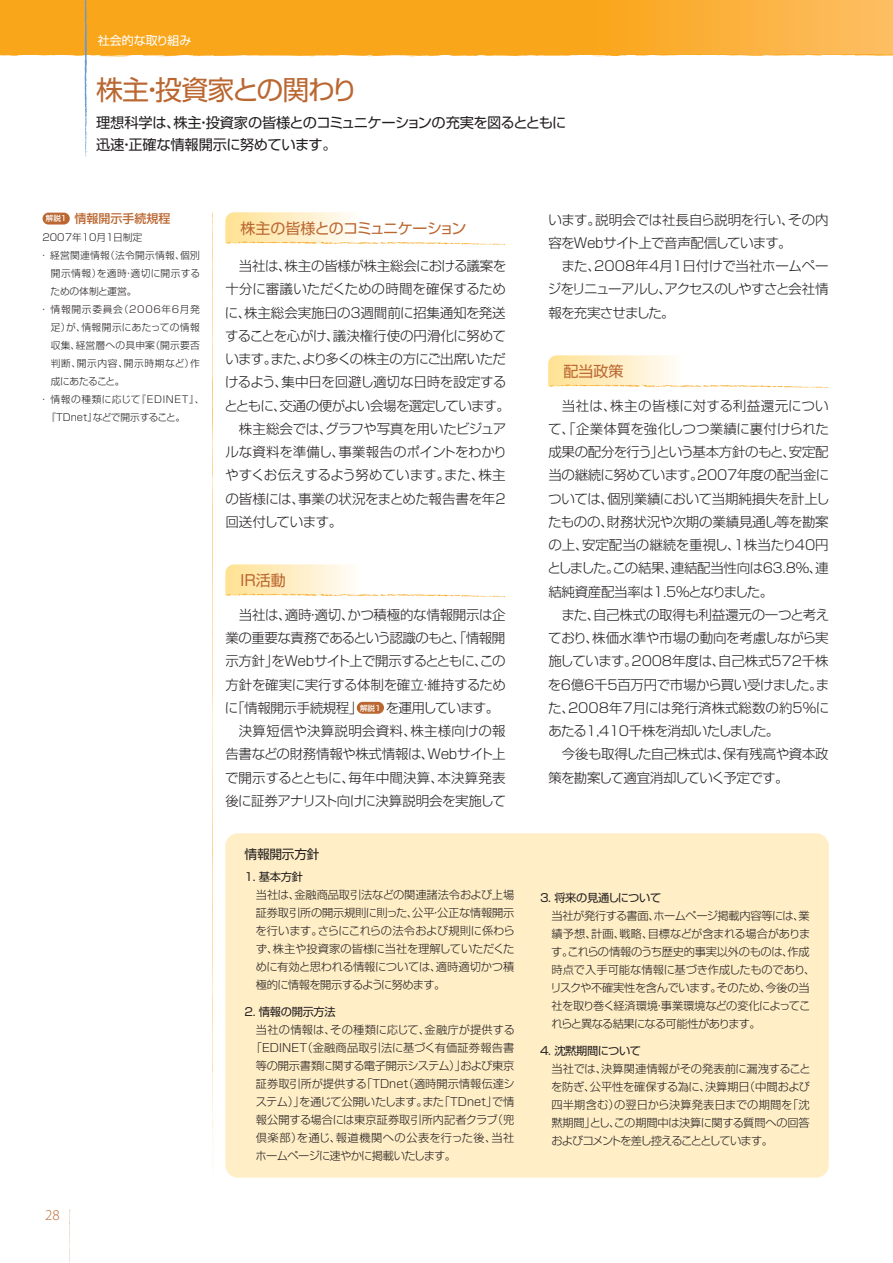
<style>
.page{position:relative;width:893px;height:1263px;background:#fff}
.page>*{position:absolute;margin:0;border:0;box-sizing:border-box;transform-origin:0 0}
.t1{font:27px "Shin Go Pr 6 N Regular 90 pv RKSJ H";letter-spacing:-.045em;color:#ba6731}
.t2{font:15px "Shin Go Pr 6 N Regular 90 pv RKSJ H";letter-spacing:-.04em;color:#ba6731}
.t3{font:15px "Shin Go Pr 6 N Regular 90 pv RKSJ H";letter-spacing:-.015em;color:#ba6731}
.t4{font:300 15px "Myriad Pro";color:#ba6731}
.t5{font:14.25px/22.5px "Shin Go Pr 6 N Regular 90 pv RKSJ H";letter-spacing:-.04em;color:#231f20}
.t6{font:13.5px/23.2px "Shin Go Pr 6 N Light 90 pv RKSJ H";letter-spacing:-.025em;color:#231f20}
.t7{font:13.5px "Shin Go Pr 6 N Light 90 pv RKSJ H";letter-spacing:.015em;color:#231f20}
.t8{font:13.5px "Shin Go Pr 6 N Light 90 pv RKSJ H";letter-spacing:.02em;color:#231f20}
.t9{font:12.75px "Shin Go Pr 6 N Regular 90 pv RKSJ H";letter-spacing:-.025em;color:#231f20}
.t10{font:12px "Shin Go Pr 6 N Medium 90 pv RKSJ H";color:#ba6731}
.t11{font:12px "Shin Go Pr 6 N Regular 90 pv RKSJ H";letter-spacing:-.01em;color:#fff}
.t12{font:11.25px/18px "Shin Go Pr 6 N Light 90 pv RKSJ H";letter-spacing:-.025em;color:#231f20;text-align:justify}
.t13{font:11.25px "Shin Go Pr 6 N Light 90 pv RKSJ H";color:#231f20}
.t14{font:11.25px "Shin Go Pr 6 N Regular 90 pv RKSJ H";letter-spacing:-.025em;color:#231f20}
.t15{font:11.25px "Shin Go Pr 6 N Light 90 pv RKSJ H";letter-spacing:.01em;color:#231f20}
.t16{font:11.25px "Shin Go Pr 6 N Light 90 pv RKSJ H";letter-spacing:.02em;color:#231f20}
.t17{font:11.25px "Shin Go Pr 6 N Light 90 pv RKSJ H";letter-spacing:.045em;color:#231f20}
.t18{font:11.25px "Shin Go Pr 6 N Light 90 pv RKSJ H";letter-spacing:-.06em;color:#231f20}
.t19{font:9.75px "Shin Go Pr 6 N Light 90 pv RKSJ H";letter-spacing:.02em;color:#231f20}
.t20{font:9.75px "Shin Go Pr 6 N Light 90 pv RKSJ H";letter-spacing:.06em;color:#231f20}
.t21{font:9.75px "Shin Go Pr 6 N Light 90 pv RKSJ H";letter-spacing:.07em;color:#231f20}
.t22{font:9.75px "Shin Go Pr 6 N Light 90 pv RKSJ H";letter-spacing:-.015em;color:#231f20}
.t23{font:9.75px "Shin Go Pr 6 N Light 90 pv RKSJ H";letter-spacing:.055em;color:#231f20}
.t24{font:9.75px "Shin Go Pr 6 N Light 90 pv RKSJ H";color:#231f20}
.t25{font:9.75px "Shin Go Pr 6 N Light 90 pv RKSJ H";letter-spacing:-.02em;color:#231f20}
.t26{font:9.75px "Shin Go Pr 6 N Light 90 pv RKSJ H";letter-spacing:-.045em;color:#231f20}
.t27{font:7.5px "Shin Go Pr 6 N Medium 90 pv RKSJ H";color:#fff}
</style>
<div class="page">
<svg style="left:443px;top:0;width:450px;height:55px;background:#fbad32"></svg>
<svg style="left:212px;top:212px;width:2px;height:961px"></svg>
<svg style="left:449px;top:54px;width:444px;height:3px"></svg>
<div style="left:43px;top:213px;width:27px;height:12px;background:#ba6731;border-radius:6px"></div>
<div style="left:357px;top:702px;width:27px;height:12px;background:#ba6731;border-radius:6px"></div>
<div style="left:225px;top:833px;width:604px;height:345px;background:#ffeec6;border-radius:13px"></div>
<svg style="left:225px;top:212px;width:281px;height:33px"></svg>
<svg style="left:225px;top:564px;width:281px;height:33px"></svg>
<svg style="left:548px;top:355px;width:281px;height:33px"></svg>
<svg style="left:0;top:0;width:443px;height:158px"></svg>
<svg style="left:69px;top:1209px;width:1px;height:53px"></svg>
<p class="t11" style="left:98px;top:36px;width:95px">社会的な取り組み</p>
<h1 class="t1" style="left:96px;top:80px;width:264px">株主・投資家との関わり</h1>
<p class="t5" style="left:96px;top:113px;width:472px">理想科学は、株主・投資家の皆様とのコミュニケーションの充実を図るとともに迅速・正確な情報開示に努めています。</p>
<p class="t10" style="left:43px;top:214px;width:129px">　　 情報開示手続規程</p>
<p class="t24" style="left:43px;top:234px;width:101px">2007年10月1日制定</p>
<p class="t19" style="left:39px;top:252px;width:162px">・経営関連情報（法令開示情報、個別</p>
<p class="t23" style="left:51px;top:270px;width:151px">開示情報）を適時・適切に開示する</p>
<p class="t25" style="left:51px;top:288px;width:87px">ための体制と運営。</p>
<p class="t21" style="left:39px;top:306px;width:162px">・情報開示委員会（2006年6月発</p>
<p class="t19" style="left:51px;top:324px;width:151px">足）が、情報開示にあたっての情報</p>
<p class="t19" style="left:51px;top:342px;width:151px">収集、経営層への具申案（開示要否</p>
<p class="t20" style="left:51px;top:360px;width:151px">判断、開示内容、開示時期など）作</p>
<p class="t26" style="left:51px;top:378px;width:75px">成にあたること。</p>
<p class="t20" style="left:39px;top:396px;width:167px">・情報の種類に応じて『EDINET』、</p>
<p class="t22" style="left:46px;top:414px;width:141px">『TDnet』などで開示すること。</p>
<p class="t27" style="left:46px;top:216px;width:22px">解説1</p>
<p class="t4" style="left:45px;top:1206px;width:16px">28</p>
<p class="t2" style="left:241px;top:223px;width:227px">株主の皆様とのコミュニケーション</p>
<p class="t6" style="left:225px;top:256px;width:287px;text-indent:14px">当社は、株主の皆様が株主総会における議案を十分に審議いただくための時間を確保するために、株主総会実施日の3週間前に招集通知を発送することを心がけ、議決権行使の円滑化に努めています。また、より多くの株主の方にご出席いただけるよう、集中日を回避し適切な日時を設定するとともに、交通の便がよい会場を選定しています。　株主総会では、グラフや写真を用いたビジュアルな資料を準備し、事業報告のポイントをわかりやすくお伝えするよう努めています。また、株主の皆様には、事業の状況をまとめた報告書を年2回送付しています。</p>
<p class="t3" style="left:241px;top:575px;width:47px">IR活動</p>
<p class="t6" style="left:239px;top:605px;width:268px">当社は、適時・適切、かつ積極的な情報開示は企</p>
<p class="t6" style="left:225px;top:628px;width:282px">業の重要な責務であるという認識のもと、「情報開</p>
<p class="t6" style="left:225px;top:651px;width:282px">示方針」をWebサイト上で開示するとともに、この</p>
<p class="t6" style="left:225px;top:675px;width:282px">方針を確実に実行する体制を確立・維持するため</p>
<p class="t6" style="left:225px;top:698px;width:276px">に「情報開示手続規程」　　 を運用しています。</p>
<p class="t8" style="left:239px;top:726px;width:268px">決算短信や決算説明会資料、株主様向けの報</p>
<p class="t6" style="left:225px;top:744px;width:282px">告書などの財務情報や株式情報は、Webサイト上</p>
<p class="t7" style="left:225px;top:772px;width:282px">で開示するとともに、毎年中間決算、本決算発表</p>
<p class="t6" style="left:225px;top:791px;width:282px">後に証券アナリスト向けに決算説明会を実施して</p>
<p class="t27" style="left:360px;top:705px;width:22px">解説1</p>
<p class="t9" style="left:245px;top:849px;width:76px">情報開示方針</p>
<p class="t14" style="left:243px;top:873px;width:61px">１．基本方針</p>
<p class="t12" style="left:256px;top:887px;width:261px">当社は、金融商品取引法などの関連諸法令および上場証券取引所の開示規則に則った、公平・公正な情報開示を行います。さらにこれらの法令および規則に係わらず、株主や投資家の皆様に当社を理解していただくために有効と思われる情報については、適時適切かつ積極的に情報を開示するように努めます。</p>
<p class="t14" style="left:243px;top:1008px;width:94px">２．情報の開示方法</p>
<p class="t16" style="left:256px;top:1026px;width:261px">当社の情報は、その種類に応じて、金融庁が提供する</p>
<p class="t15" style="left:251px;top:1044px;width:265px">「EDINET（金融商品取引法に基づく有価証券報告書</p>
<p class="t12" style="left:256px;top:1058px;width:260px">等の開示書類に関する電子開示システム）」および東京</p>
<p class="t13" style="left:256px;top:1080px;width:260px">証券取引所が提供する「TDnet（適時開示情報伝達シ</p>
<p class="t12" style="left:256px;top:1094px;width:260px">ステム）」を通じて公開いたします。また「TDnet」で情</p>
<p class="t13" style="left:256px;top:1116px;width:260px">報公開する場合には東京証券取引所内記者クラブ（兜</p>
<p class="t17" style="left:256px;top:1134px;width:260px">倶楽部）を通じ、報道機関への公表を行った後、当社</p>
<p class="t18" style="left:255px;top:1152px;width:202px">ホームページに速やかに掲載いたします。</p>
<p class="t6" style="left:548px;top:210px;width:282px">います。説明会では社長自ら説明を行い、その内容をWebサイト上で音声配信しています。</p>
<p class="t6" style="left:548px;top:256px;width:282px;text-align:justify;text-indent:14px">また、2008年4月1日付けで当社ホームページをリニューアルし、アクセスのしやすさと会社情報を充実させました。</p>
<p class="t3" style="left:563px;top:366px;width:61px">配当政策</p>
<p class="t6" style="left:547px;top:396px;width:284px;text-align:justify;text-indent:14px">当社は、株主の皆様に対する利益還元について、「企業体質を強化しつつ業績に裏付けられた成果の配分を行う」という基本方針のもと、安定配当の継続に努めています。2007年度の配当金については、個別業績において当期純損失を計上したものの、財務状況や次期の業績見通し等を勘案の上、安定配当の継続を重視し、1株当たり40円としました。この結果、連結配当性向は63.8％、連結純資産配当率は1.5％となりました。</p>
<p class="t6" style="left:548px;top:605px;width:283px;text-align:justify;text-indent:13px">また、自己株式の取得も利益還元の一つと考えており、株価水準や市場の動向を考慮しながら実施しています。2008年度は、自己株式572千株を6億6千5百万円で市場から買い受けました。また、2008年7月には発行済株式総数の約5％にあたる1,410千株を消却いたしました。</p>
<p class="t6" style="left:548px;top:744px;width:282px;text-indent:14px">今後も取得した自己株式は、保有残高や資本政策を勘案して適宜消却していく予定です。</p>
<p class="t14" style="left:539px;top:894px;width:124px">３．将来の見通しについて</p>
<p class="t12" style="left:550px;top:909px;width:267px;text-align:left">当社が発行する書面、ホームページ掲載内容等には、業績予想、計画、戦略、目標などが含まれる場合があります。これらの情報のうち歴史的事実以外のものは、作成時点で入手可能な情報に基づき作成したものであり、リスクや不確実性を含んでいます。そのため、今後の当社を取り巻く経済環境・事業環境などの変化によってこれらと異なる結果になる可能性があります。</p>
<p class="t14" style="left:539px;top:1047px;width:104px">４．沈黙期間について</p>
<p class="t12" style="left:551px;top:1062px;width:261px">当社では、決算関連情報がその発表前に漏洩することを防ぎ、公平性を確保する為に、決算期日（中間および四半期含む）の翌日から決算発表日までの期間を「沈黙期間」とし、この期間中は決算に関する質問への回答およびコメントを差し控えることとしています。</p>
</div>
